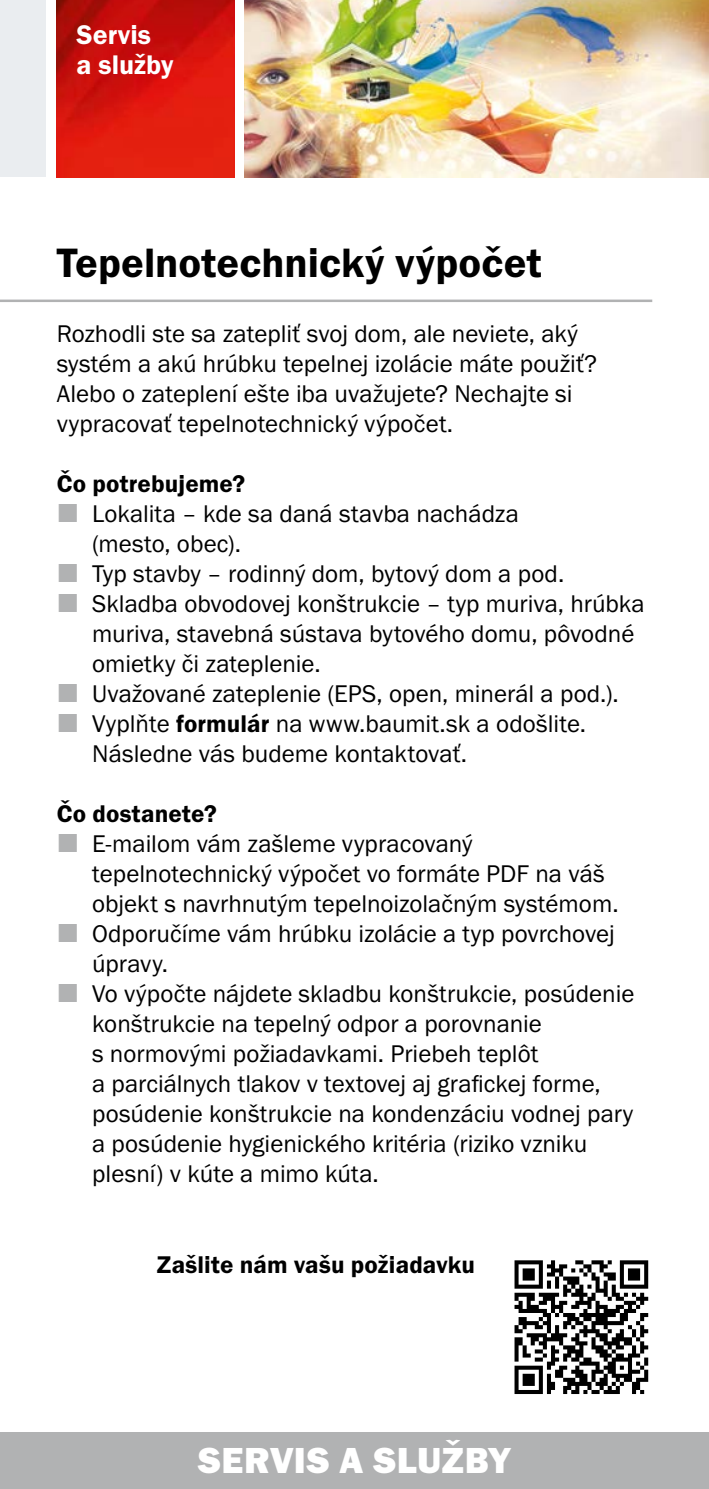
<style>
.page{position:relative;width:709px;height:1489px;background:#fff}
.page>*{position:absolute;margin:0;border:0;box-sizing:border-box;transform-origin:0 0}
.t1{font:42.5px "Franklin Got Itc TOT Dem";letter-spacing:.005em;color:#000}
.t2{font:37.5px "Franklin Got Itc TOT Hea";letter-spacing:.01em;color:#fff}
.t3{font:28px/30px "Franklin Got Itc TOT Dem";color:#fff}
.t4{font:25px/30px "Franklin Got Itc TOT Boo";color:#000}
.t5{font:25px "Franklin Got Itc TOT Dem";letter-spacing:.005em;color:#000}
.s1{font-family:"Franklin Got Itc TOT Dem"}
</style>
<div class="page">
<img style="left:56px;top:0;width:178px;height:177px">
<div style="left:0;top:0;width:46px;height:177px;background:#eaedf0"></div>
<img style="left:244px;top:0;width:465px;height:177px">
<div style="left:0;top:1431px;width:709px;height:57px;background:#b1b2b3"></div>
<hr style="left:0;top:299px;width:652px;height:3px;background:#b1b2b3">
<svg style="left:514px;top:1260px;width:134px;height:133px"></svg>
<p class="t3" style="left:77px;top:20px;width:98px">Servis<br>a služby</p>
<h1 class="t1" style="left:57px;top:238px;width:486px">Tepelnotechnický výpočet</h1>
<p class="t4" style="left:57px;top:319px;width:542px">Rozhodli ste sa zatepliť svoj dom, ale neviete, aký systém a akú hrúbku tepelnej izolácie máte použiť?<br>Alebo o zateplení ešte iba uvažujete? Nechajte si vypracovať tepelnotechnický výpočet.</p>
<p class="t5" style="left:57px;top:470px;width:190px">Čo potrebujeme?</p>
<p class="t4" style="left:92px;top:499px;width:554px">Lokalita – kde sa daná stavba nachádza<br>(mesto, obec).<br>Typ stavby – rodinný dom, bytový dom a pod.<br>Skladba obvodovej konštrukcie – typ muriva, hrúbka muriva, stavebná sústava bytového domu, pôvodné omietky či zateplenie.<br>Uvažované zateplenie (EPS, open, minerál a pod.).<br>Vyplňte <span class="s1">formulár</span> na www.baumit.sk a odošlite.<br>Následne vás budeme kontaktovať.</p>
<p class="t5" style="left:57px;top:800px;width:162px">Čo dostanete?</p>
<p class="t4" style="left:92px;top:829px;width:544px">E-mailom vám zašleme vypracovaný tepelnotechnický výpočet vo formáte PDF na váš objekt s navrhnutým tepelnoizolačným systémom.<br>Odporučíme vám hrúbku izolácie a typ povrchovej úpravy.<br>Vo výpočte nájdete skladbu konštrukcie, posúdenie konštrukcie na tepelný odpor a porovnanie<br>s normovými požiadavkami. Priebeh teplôt<br>a parciálnych tlakov v textovej aj grafickej forme, posúdenie konštrukcie na kondenzáciu vodnej pary a posúdenie hygienického kritéria (riziko vzniku plesní) v kúte a mimo kúta.</p>
<p class="t5" style="left:157px;top:1250px;width:319px">Zašlite nám vašu požiadavku</p>
<h2 class="t2" style="left:198px;top:1438px;width:314px">SERVIS A SLUŽBY</h2>
</div>
